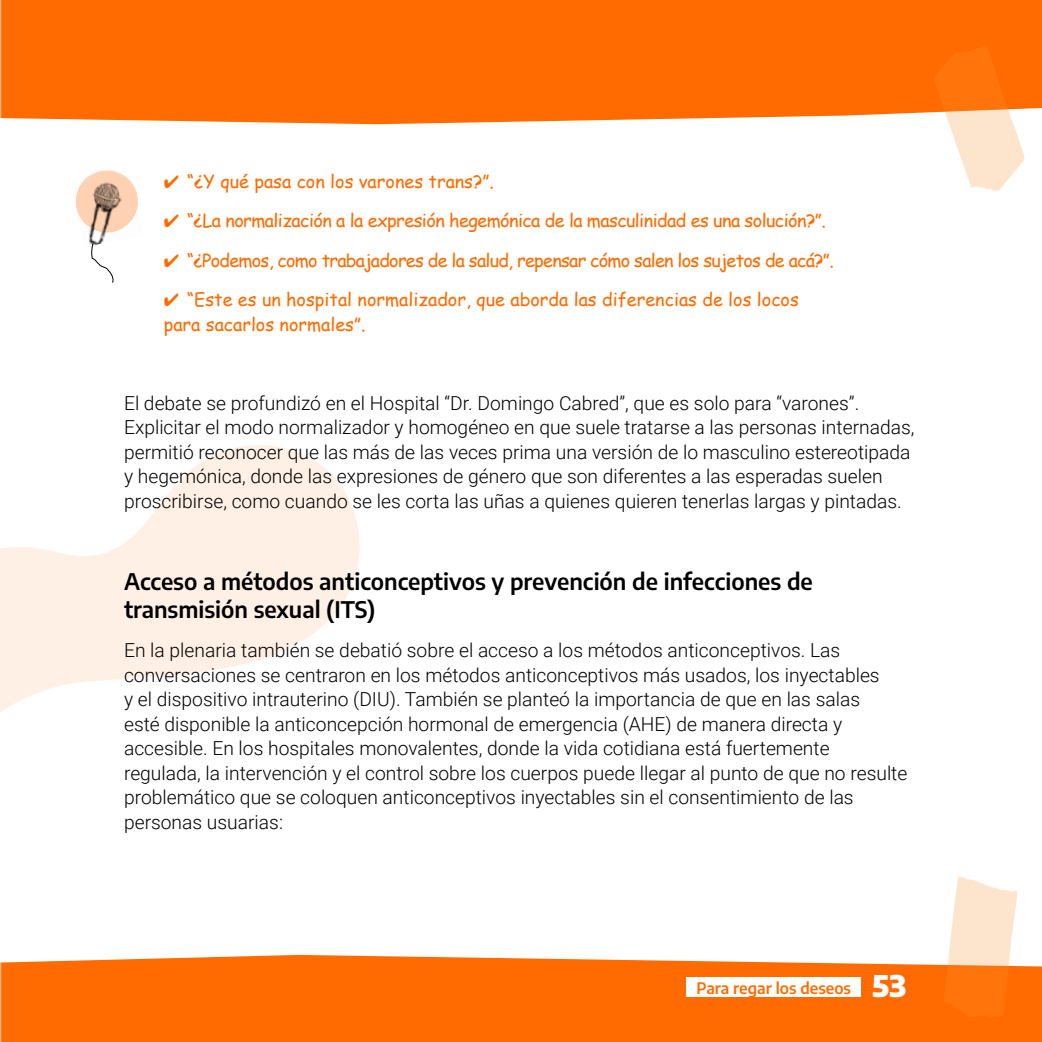
<style>
.page{position:relative;width:1042px;height:1042px;background:#fff}
.page>*{position:absolute;margin:0;border:0;box-sizing:border-box;transform-origin:0 0}
.t1{font:100 condensed 22.75px/28px "Encode Sans";color:#000}
.t2{font:300 19.25px/24.5px "Roboto";color:#000}
.t3{font:18.03px "Comic Sans MS";letter-spacing:-.03em;color:#ff6b00}
.t4{font:18.03px/24.5px "Comic Sans MS";color:#ff6b00}
.t5{font:100 condensed 15.75px "Encode Sans";color:#ff6b00}
.s1{font-size:29.75px;color:#fff}
</style>
<div class="page">
<div style="left:1px;top:0;width:1041px;height:124px;background:#ff6b00"></div>
<div style="left:1px;top:955px;width:1041px;height:87px;background:#ff6b00"></div>
<svg style="left:0;top:0;width:1px;height:118px"></svg>
<svg style="left:0;top:962px;width:1px;height:80px"></svg>
<div style="left:686px;top:977px;width:175px;height:20px;background:#fff"></div>
<svg style="left:934px;top:45px;width:90px;height:146px"></svg>
<svg style="left:943px;top:876px;width:74px;height:142px"></svg>
<svg style="left:0;top:445px;width:360px;height:267px;fill:#fff0e6"></svg>
<svg style="left:89px;top:170px;width:35px;height:6px"></svg>
<img style="left:76px;top:176px;width:62px;height:69px">
<svg style="left:91px;top:243px;width:23px;height:40px"></svg>
<p class="t4" style="left:164px;top:169px;width:332px">✔ “¿Y qué pasa con los varones trans?”.</p>
<p class="t3" style="left:164px;top:208px;width:664px">✔ “¿La normalización a la expresión hegemónica de la masculinidad es una solución?”.</p>
<p class="t3" style="left:164px;top:247px;width:671px">✔ “¿Podemos, como trabajadores de la salud, repensar cómo salen los sujetos de acá?”.</p>
<p class="t4" style="left:164px;top:287px;width:636px">✔ “Este es un hospital normalizador, que aborda las diferencias de los locos para sacarlos normales”.</p>
<p class="t2" style="left:124px;top:390px;width:792px">El debate se profundizó en el Hospital “Dr. Domingo Cabred”, que es solo para “varones”.<br>Explicitar el modo normalizador y homogéneo en que suele tratarse a las personas internadas, permitió reconocer que las más de las veces prima una versión de lo masculino estereotipada y hegemónica, donde las expresiones de género que son diferentes a las esperadas suelen proscribirse, como cuando se les corta las uñas a quienes quieren tenerlas largas y pintadas.</p>
<h3 class="t1" style="left:124px;top:566px;width:690px">Acceso a métodos anticonceptivos y prevención de infecciones de transmisión sexual (ITS)</h3>
<p class="t2" style="left:124px;top:637px;width:785px">En la plenaria también se debatió sobre el acceso a los métodos anticonceptivos. Las conversaciones se centraron en los métodos anticonceptivos más usados, los inyectables<br>y el dispositivo intrauterino (DIU). También se planteó la importancia de que en las salas<br>esté disponible la anticoncepción hormonal de emergencia (AHE) de manera directa y accesible. En los hospitales monovalentes, donde la vida cotidiana está fuertemente regulada, la intervención y el control sobre los cuerpos puede llegar al punto de que no resulte problemático que se coloquen anticonceptivos inyectables sin el consentimiento de las personas usuarias:</p>
<p class="t5" style="left:696px;top:977px;width:211px">Para regar los deseos <span class="s1">53</span></p>
</div>
